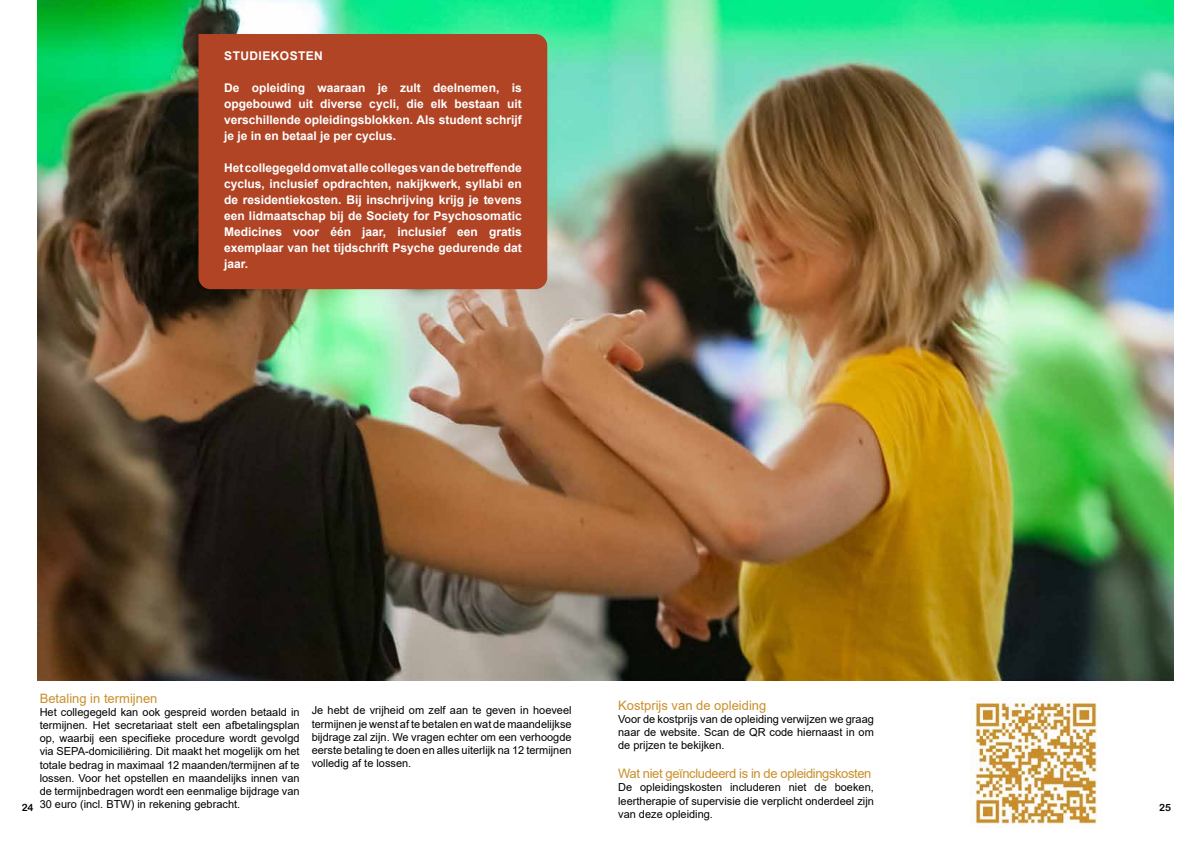
<style>
.page{position:relative;width:1191px;height:842px;background:#fff}
.page>*{position:absolute;margin:0;border:0;box-sizing:border-box;transform-origin:0 0}
.t1{font:13px "Arial";color:#ca8f2b}
.t2{font:13px "Arial";letter-spacing:-.03em;color:#ca8f2b}
.t3{font:700 12px/16px "Arial";color:#fff;text-align:justify}
.t4{font:700 12px "Arial";letter-spacing:.035em;color:#fff}
.t5{font:11px/13.2px "Arial";color:#000;text-align:justify}
.t6{font:10px "Arial Rounded MT Bold";color:#000}
</style>
<div class="page">
<img style="left:37px;top:0;width:1137px;height:680px">
<div style="left:198px;top:34px;width:349px;height:255px;background:#b04425"></div>
<img style="left:970px;top:698px;width:127px;height:126px">
<p class="t4" style="left:224px;top:48px;width:100px">STUDIEKOSTEN</p>
<p class="t3" style="left:224px;top:80px;width:299px">De opleiding waaraan je zult deelnemen, is opgebouwd uit diverse cycli, die elk bestaan uit verschillende opleidingsblokken. Als student schrijf je je in en betaal je per cyclus.</p>
<p class="t3" style="left:224px;top:160px;width:299px">Het collegegeld omvat alle colleges van de betreffende cyclus, inclusief opdrachten, nakijkwerk, syllabi en de residentiekosten. Bij inschrijving krijg je tevens een lidmaatschap bij de Society for Psychosomatic Medicines voor één jaar, inclusief een gratis exemplaar van het tijdschrift Psyche gedurende dat jaar.</p>
<p class="t1" style="left:40px;top:689px;width:119px">Betaling in termijnen</p>
<p class="t5" style="left:40px;top:705px;width:261px">Het collegegeld kan ook gespreid worden betaald in termijnen. Het secretariaat stelt een afbetalingsplan op, waarbij een specifieke procedure wordt gevolgd via SEPA-domiciliëring. Dit maakt het mogelijk om het totale bedrag in maximaal 12 maanden/termijnen af te lossen. Voor het opstellen en maandelijks innen van de termijnbedragen wordt een eenmalige bijdrage van 30 euro (incl. BTW) in rekening gebracht.</p>
<p class="t5" style="left:312px;top:704px;width:261px">Je hebt de vrijheid om zelf aan te geven in hoeveel termijnen je wenst af te betalen en wat de maandelijkse bijdrage zal zijn. We vragen echter om een verhoogde eerste betaling te doen en alles uiterlijk na 12 termijnen volledig af te lossen.</p>
<p class="t1" style="left:618px;top:696px;width:150px">Kostprijs van de opleiding</p>
<p class="t5" style="left:618px;top:712px;width:257px">Voor de kostprijs van de opleiding verwijzen we graag naar de website. Scan de QR code hiernaast in om de prijzen te bekijken.</p>
<p class="t2" style="left:618px;top:765px;width:255px">Wat niet geïncludeerd is in de opleidingskosten</p>
<p class="t5" style="left:618px;top:781px;width:257px">De opleidingskosten includeren niet de boeken, leertherapie of supervisie die verplicht onderdeel zijn van deze opleiding.</p>
<p class="t6" style="left:22px;top:801px;width:13px">24</p>
<p class="t6" style="left:1159px;top:801px;width:13px">25</p>
</div>
